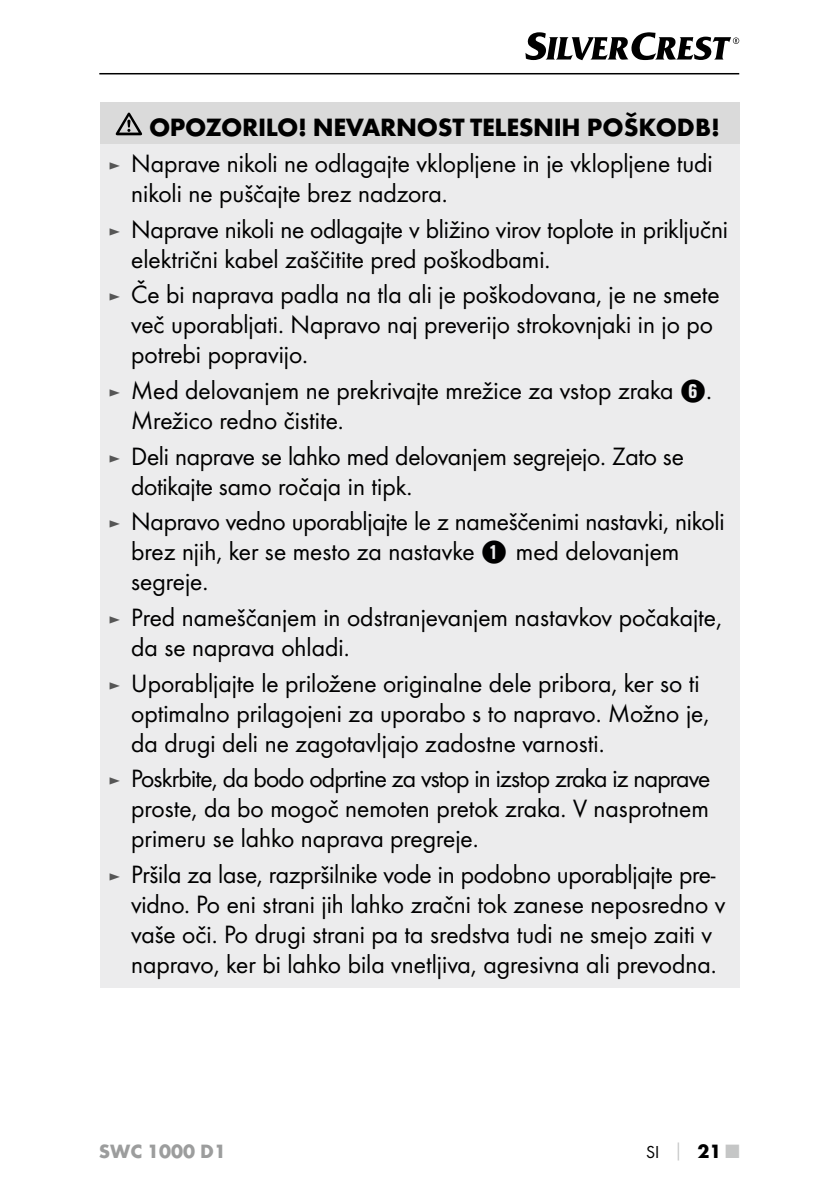
<style>
.page{position:relative;width:840px;height:1191px;background:#fff}
.page>*{position:absolute;margin:0;border:0;box-sizing:border-box;transform-origin:0 0}
.t1{font:26px/30px "Futura Boo";color:#000}
.t2{font:700 26px "Futura";letter-spacing:-.015em;color:#000}
.t3{font:700 20px "Futura";color:#9c9d9d}
.t4{font:18px "Futura Boo";color:#000}
.s1{font-size:18px;color:#565656}
.s2{font-family:"Hako PI Nummern"}
.s3{font-family:"Futura";font-weight:700;color:#c5c6c6}
.s4{font-family:"Futura";font-weight:700;font-size:20px}
.s5{font-family:"Futura";font-weight:700;font-size:20px;color:#c5c6c6}
</style>
<div class="page">
<hr style="left:99px;top:73px;width:639px;height:1px;background:#000">
<svg style="left:525px;top:32px;width:213px;height:28px"></svg>
<div style="left:100px;top:102px;width:639px;height:42px;background:#dadada"></div>
<div style="left:100px;top:144px;width:639px;height:843px;background:#ececed"></div>
<svg style="left:116px;top:113px;width:26px;height:22px"></svg>
<p class="t2" style="left:149px;top:111px;width:572px">OPOZORILO! NEVARNOST TELESNIH POŠKODB!</p>
<p class="t1" style="left:131px;top:148px;width:582px;text-indent:-23px"><span class="s1">►</span> Naprave nikoli ne odlagajte vklopljene in je vklopljene tudi nikoli ne puščajte brez nadzora.</p>
<p class="t1" style="left:131px;top:214px;width:598px;text-indent:-23px"><span class="s1">►</span> Naprave nikoli ne odlagajte v bližino virov toplote in priključni električni kabel zaščitite pred poškodbami.</p>
<p class="t1" style="left:131px;top:279px;width:590px;text-indent:-23px"><span class="s1">►</span> Če bi naprava padla na tla ali je poškodovana, je ne smete več uporabljati. Napravo naj preverijo strokovnjaki in jo po potrebi popravijo.</p>
<p class="t1" style="left:131px;top:375px;width:578px;text-indent:-23px"><span class="s1">►</span> Med delovanjem ne prekrivajte mrežice za vstop zraka <span class="s2">6</span>.<br>Mrežico redno čistite.</p>
<p class="t1" style="left:131px;top:441px;width:554px;text-indent:-23px"><span class="s1">►</span> Deli naprave se lahko med delovanjem segrejejo. Zato se dotikajte samo ročaja in tipk.</p>
<p class="t1" style="left:131px;top:506px;width:594px;text-indent:-23px"><span class="s1">►</span> Napravo vedno uporabljajte le z nameščenimi nastavki, nikoli brez njih, ker se mesto za nastavke <span class="s2">1</span> med delovanjem segreje.</p>
<p class="t1" style="left:131px;top:602px;width:592px;text-indent:-23px"><span class="s1">►</span> Pred nameščanjem in odstranjevanjem nastavkov počakajte, da se naprava ohladi.</p>
<p class="t1" style="left:131px;top:668px;width:579px;text-indent:-23px"><span class="s1">►</span> Uporabljajte le priložene originalne dele pribora, ker so ti optimalno prilagojeni za uporabo s to napravo. Možno je, da drugi deli ne zagotavljajo zadostne varnosti.</p>
<p class="t1" style="left:131px;top:763px;width:580px;text-align:justify;text-indent:-23px"><span class="s1">►</span> Poskrbite, da bodo odprtine za vstop in izstop zraka iz naprave proste, da bo mogoč nemoten pretok zraka. V nasprotnem primeru se lahko naprava pregreje.</p>
<p class="t1" style="left:131px;top:859px;width:595px;text-indent:-23px"><span class="s1">►</span> Pršila za lase, razpršilnike vode in podobno uporabljajte pre&shy;vidno. Po eni strani jih lahko zračni tok zanese neposredno v vaše oči. Po drugi strani pa ta sredstva tudi ne smejo zaiti v napravo, ker bi lahko bila vnetljiva, agresivna ali prevodna.</p>
<p class="t3" style="left:99px;top:1139px;width:129px">SWC 1000 D1</p>
<p class="t4" style="left:645px;top:1141px;width:95px">SI <span class="s3">│</span> <span class="s4">21</span> <span class="s5">■</span></p>
</div>
